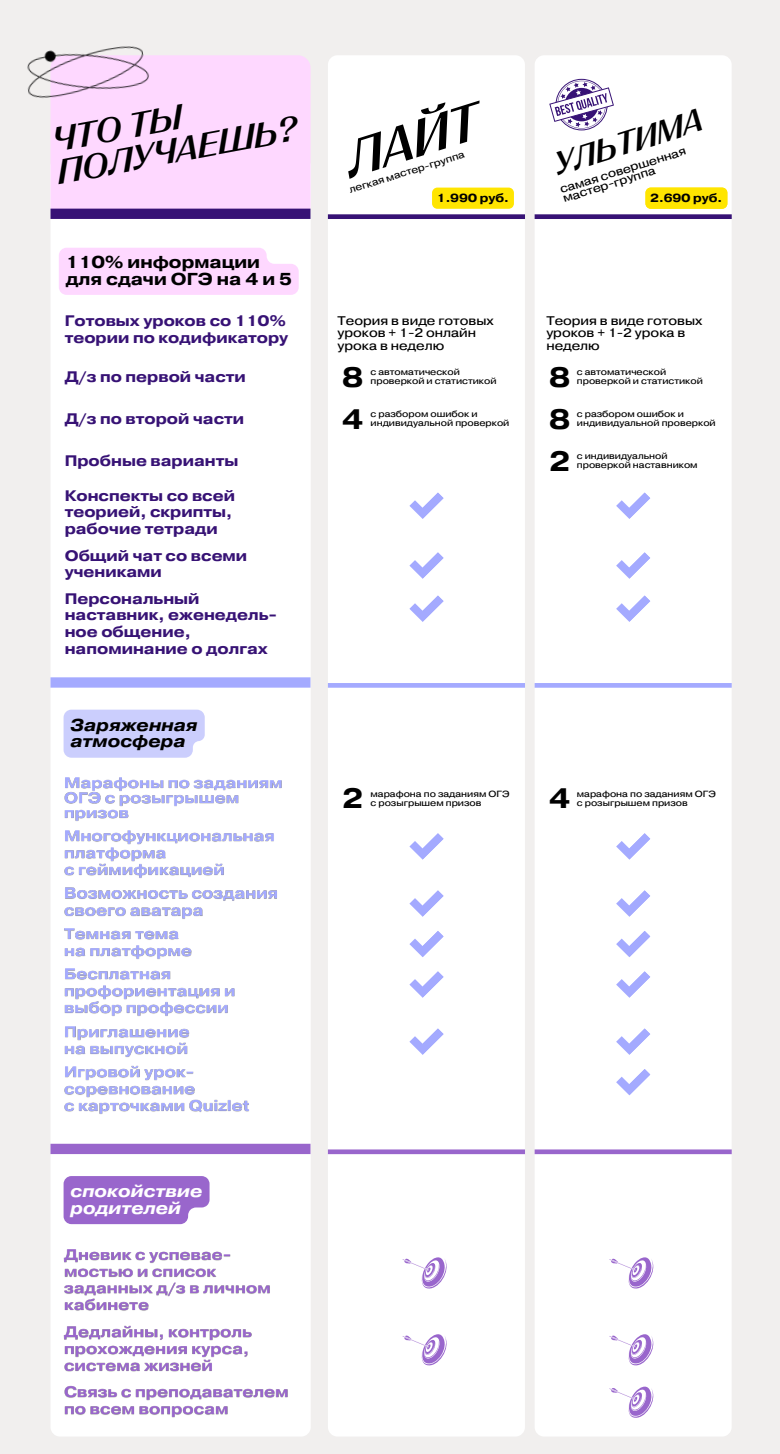
<style>
.page{position:relative;width:780px;height:1454px;background:#fff}
.page>*{position:absolute;margin:0;border:0;box-sizing:border-box;transform-origin:0 0}
.t1{font:italic 500 expanded 52px "PP Right Gothic";color:#000}
.t2{font:italic 500 expanded 35px/33.1px "PP Right Gothic";color:#000}
.t3{font:italic 500 expanded 32.5px "PP Right Gothic";color:#000}
.t4{font:700 28px "Pragmatica Ext";color:#000}
.t5{font:700 17.25px/16.1px "Pragmatica Ext";color:#000}
.t6{font:italic 700 17.25px/16.6px "Pragmatica Ext";color:#fff}
.t7{font:italic 700 17.25px/16.6px "Pragmatica Ext";color:#000}
.t8{font:700 15.12px/16.6px "Pragmatica Ext";color:#371275}
.t9{font:12.38px/12.2px "Pragmatica Ext";color:#000}
.t10{font:700 11.75px "Pragmatica Ext";color:#000}
.t11{font:11.62px/9.8px "Pragmatica Ext";color:#000}
.t12{font:9.88px "Pragmatica Ext";color:#000}
.t13{font:8.88px/8.9px "Pragmatica Ext";color:#000}
</style>
<div class="page">
<div style="left:0;top:0;width:779px;height:1453px;background:#f1efee"></div>
<div style="left:50px;top:156px;width:260px;height:1280px;background:#fff;border-radius:9px"></div>
<div style="left:50px;top:55px;width:260px;height:164px;background:#fed8ff;border-radius:13px"></div>
<img style="left:27px;top:46px;width:122px;height:110px">
<div style="left:50px;top:209px;width:260px;height:10px;background:#371275"></div>
<div style="left:50px;top:677px;width:260px;height:10px;background:#a4aaff"></div>
<div style="left:50px;top:1143px;width:260px;height:10px;background:#96c"></div>
<div style="left:328px;top:55px;width:196px;height:1381px;background:#fff;border-radius:9px"></div>
<div style="left:328px;top:214px;width:196px;height:5px;background:#371275"></div>
<hr style="left:328px;top:683px;width:196px;height:4px;background:#a4aaff">
<svg style="left:328px;top:1149px;width:196px;height:4px"></svg>
<div style="left:534px;top:55px;width:197px;height:1381px;background:#fff;border-radius:9px"></div>
<svg style="left:549px;top:79px;width:64px;height:51px"></svg>
<div style="left:534px;top:214px;width:197px;height:5px;background:#371275"></div>
<hr style="left:534px;top:683px;width:197px;height:4px;background:#a4aaff">
<svg style="left:534px;top:1149px;width:197px;height:4px"></svg>
<img style="left:64px;top:777px;width:218px;height:44px">
<div style="left:59px;top:248px;width:239px;height:47px;background:#fed8ff"></div>
<svg style="left:432px;top:187px;width:81px;height:22px;background:#ffe60b"></svg>
<svg style="left:645px;top:187px;width:82px;height:22px;background:#ffe508"></svg>
<div style="left:63px;top:709px;width:141px;height:48px;background:#cbcefd"></div>
<svg style="left:63px;top:1176px;width:146px;height:47px;background:#9e6ece"></svg>
<svg style="left:409px;top:492px;width:34px;height:27px"></svg>
<svg style="left:616px;top:492px;width:33px;height:27px"></svg>
<img style="left:64px;top:830px;width:210px;height:48px">
<svg style="left:409px;top:833px;width:34px;height:26px"></svg>
<svg style="left:616px;top:833px;width:33px;height:26px"></svg>
<img style="left:64px;top:887px;width:213px;height:32px">
<svg style="left:409px;top:890px;width:34px;height:26px"></svg>
<svg style="left:616px;top:890px;width:33px;height:26px"></svg>
<img style="left:64px;top:928px;width:128px;height:31px">
<svg style="left:409px;top:931px;width:34px;height:26px"></svg>
<svg style="left:616px;top:931px;width:33px;height:26px"></svg>
<img style="left:64px;top:968px;width:171px;height:48px">
<svg style="left:409px;top:971px;width:34px;height:26px"></svg>
<svg style="left:616px;top:971px;width:33px;height:26px"></svg>
<img style="left:64px;top:1026px;width:126px;height:31px">
<svg style="left:409px;top:1028px;width:34px;height:26px"></svg>
<svg style="left:616px;top:1028px;width:33px;height:26px"></svg>
<img style="left:64px;top:1065px;width:185px;height:49px">
<svg style="left:616px;top:1069px;width:33px;height:26px"></svg>
<svg style="left:409px;top:552px;width:34px;height:26px"></svg>
<svg style="left:616px;top:552px;width:33px;height:26px"></svg>
<svg style="left:409px;top:595px;width:34px;height:26px"></svg>
<svg style="left:616px;top:595px;width:33px;height:26px"></svg>
<img style="left:63px;top:1249px;width:207px;height:62px">
<svg style="left:402px;top:1257px;width:45px;height:32px"></svg>
<svg style="left:609px;top:1257px;width:45px;height:32px"></svg>
<img style="left:63px;top:1325px;width:189px;height:47px">
<svg style="left:402px;top:1334px;width:45px;height:32px"></svg>
<svg style="left:609px;top:1334px;width:45px;height:32px"></svg>
<img style="left:64px;top:1385px;width:224px;height:33px">
<svg style="left:609px;top:1386px;width:45px;height:32px"></svg>
<p class="t2" style="left:48px;top:125px;width:244px;rotate:-11deg">ЧТО ТЫ<br>ПОЛУЧАЕШЬ?</p>
<p class="t1" style="left:338px;top:133px;width:138px;rotate:-17deg">ЛАЙТ</p>
<p class="t3" style="left:549px;top:147px;width:156px;rotate:-17deg">УЛЬТИМА</p>
<p class="t11" style="left:558px;top:185px;width:132px;rotate:-17deg">самая совершенная мастер-группа</p>
<p class="t12" style="left:347px;top:183px;width:122px;rotate:-17deg">легкая мастер-группа</p>
<p class="t10" style="left:436px;top:190px;width:73px">1.990 руб.</p>
<p class="t10" style="left:649px;top:190px;width:73px">2.690 руб.</p>
<p class="t5" style="left:66px;top:255px;width:228px">110% информации для сдачи ОГЭ на 4 и 5</p>
<p class="t8" style="left:65px;top:313px;width:225px">Готовых уроков со 110% теории по кодификатору</p>
<p class="t9" style="left:337px;top:315px;width:157px">Теория в виде готовых уроков + 1-2 онлайн урока в неделю</p>
<p class="t9" style="left:546px;top:315px;width:157px">Теория в виде готовых уроков + 1-2 урока в неделю</p>
<p class="t8" style="left:65px;top:369px;width:183px">Д/з по первой части</p>
<p class="t4" style="left:342px;top:359px;width:23px">8</p>
<p class="t13" style="left:370px;top:368px;width:127px">с автоматической проверкой и статистикой</p>
<p class="t13" style="left:576px;top:368px;width:91px">с автоматической</p>
<p class="t4" style="left:548px;top:359px;width:23px">8</p>
<p class="t13" style="left:576px;top:377px;width:127px">проверкой и статистикой</p>
<p class="t4" style="left:548px;top:400px;width:23px">8</p>
<p class="t13" style="left:576px;top:419px;width:140px">индивидуальной проверкой</p>
<p class="t8" style="left:65px;top:410px;width:181px">Д/з по второй части</p>
<p class="t4" style="left:342px;top:400px;width:23px">4</p>
<p class="t13" style="left:370px;top:410px;width:140px">с разбором ошибок и индивидуальной проверкой</p>
<p class="t13" style="left:576px;top:410px;width:108px">с разбором ошибок и</p>
<p class="t4" style="left:548px;top:442px;width:23px">2</p>
<p class="t13" style="left:576px;top:461px;width:122px">проверкой наставником</p>
<p class="t8" style="left:65px;top:452px;width:175px">Пробные варианты</p>
<p class="t13" style="left:576px;top:452px;width:92px">с индивидуальной</p>
<p class="t8" style="left:65px;top:488px;width:172px">Конспекты со всей теорией, скрипты, рабочие тетради</p>
<p class="t8" style="left:65px;top:547px;width:184px">Общий чат со всеми учениками</p>
<p class="t8" style="left:65px;top:590px;width:214px">Персональный наставник, еженедель&shy;ное общение, напоминание о долгах</p>
<p class="t7" style="left:70px;top:717px;width:128px">Заряженная атмосфера</p>
<p class="t4" style="left:342px;top:779px;width:23px">2</p>
<p class="t13" style="left:370px;top:789px;width:140px">марафона по заданиям ОГЭ с розыгрышем призов</p>
<p class="t13" style="left:576px;top:789px;width:140px">марафона по заданиям ОГЭ</p>
<p class="t4" style="left:548px;top:779px;width:23px">4</p>
<p class="t13" style="left:576px;top:798px;width:112px">с розыгрышем призов</p>
<p class="t6" style="left:70px;top:1183px;width:133px">спокойствие родителей</p>
</div>
